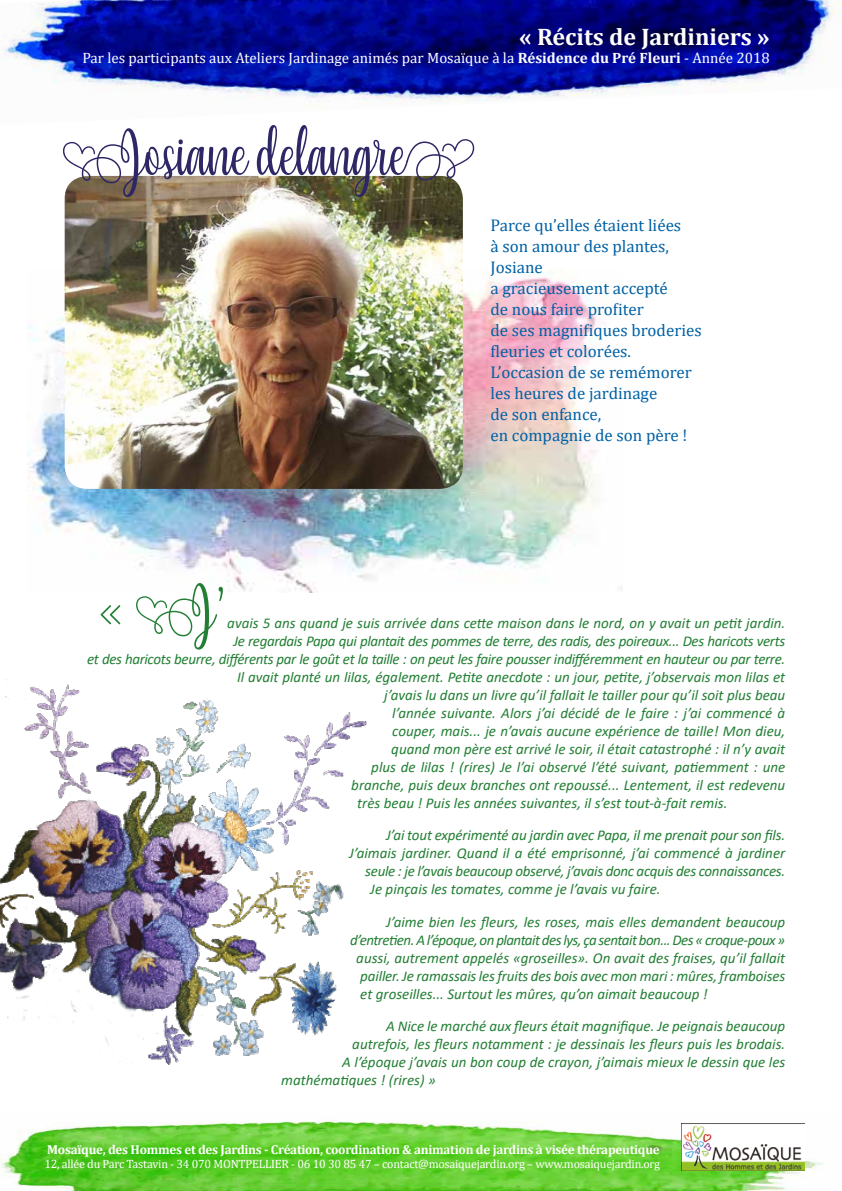
<style>
.page{position:relative;width:842px;height:1191px;background:#fff}
.page>*{position:absolute;margin:0;border:0;box-sizing:border-box;transform-origin:0 0}
.t1{font:62px "Yessy";color:#2d2765}
.t2{font:60px "Yessy";color:#227f34}
.t3{font:700 24px "Cambria";color:#fff}
.t4{font:17px/21px "Cambria";color:#0061a6}
.t5{font:italic 15px "Calibri";color:#227f34}
.t6{font:italic 15px "Calibri";letter-spacing:-.025em;color:#227f34}
.t7{font:15px "Cambria";color:#fff}
.t8{font:italic 15px "Calibri";letter-spacing:-.035em;color:#227f34}
.t9{font:italic 15px "Calibri";letter-spacing:-.02em;color:#227f34}
.t10{font:700 13px "Cambria";letter-spacing:-.02em;color:#fff}
.t11{font:12px "Cambria";letter-spacing:-.02em;color:#fff}
.s1{font-weight:700}
</style>
<div class="page">
<img style="left:27px;top:269px;width:595px;height:323px">
<img style="left:0;top:0;width:840px;height:105px">
<img style="left:65px;top:176px;width:398px;height:313px">
<img style="left:0;top:1121px;width:823px;height:70px">
<img style="left:682px;top:1123px;width:122px;height:47px">
<img style="left:0;top:684px;width:367px;height:380px">
<h3 class="t3" style="left:519px;top:19px;width:252px">« Récits de Jardiniers »</h3>
<p class="t7" style="left:82px;top:49px;width:689px">Par les participants aux Ateliers Jardinage animés par Mosaïque à la <span class="s1">Résidence du Pré Fleuri</span> - Année 2018</p>
<h1 class="t1" style="left:60px;top:113px;width:417px">Josiane delangre}</h1>
<p class="t4" style="left:490px;top:215px;width:213px">Parce qu’elles étaient liées<br>à son amour des plantes,<br>Josiane<br>a gracieusement accepté<br>de nous faire profiter<br>de ses magnifiques broderies fleuries et colorées.<br>L’occasion de se remémorer les heures de jardinage<br>de son enfance,<br>en compagnie de son père !</p>
<h2 class="t2" style="left:98px;top:568px;width:130px">« J’</h2>
<p class="t5" style="left:227px;top:612px;width:559px">avais 5 ans quand je suis arrivée dans cette maison dans le nord, on y avait un petit jardin.</p>
<p class="t6" style="left:233px;top:630px;width:553px">Je regardais Papa qui plantait des pommes de terre, des radis, des poireaux... Des haricots verts</p>
<p class="t6" style="left:87px;top:648px;width:699px">et des haricots beurre, différents par le goût et la taille : on peut les faire pousser indifféremment en hauteur ou par terre.</p>
<p class="t5" style="left:237px;top:666px;width:550px">Il avait planté un lilas, également. Petite anecdote : un jour, petite, j’observais mon lilas et</p>
<p class="t5" style="left:384px;top:684px;width:402px">j’avais lu dans un livre qu’il fallait le tailler pour qu’il soit plus beau</p>
<p class="t5" style="left:392px;top:702px;width:394px">l’année suivante. Alors j’ai décidé de le faire : j’ai commencé à</p>
<p class="t5" style="left:392px;top:720px;width:394px">couper, mais... je n’avais aucune expérience de taille! Mon dieu,</p>
<p class="t5" style="left:391px;top:738px;width:395px">quand mon père est arrivé le soir, il était catastrophé : il n’y avait</p>
<p class="t5" style="left:371px;top:756px;width:416px">plus de lilas ! (rires) Je l’ai observé l’été suivant, patiemment : une</p>
<p class="t5" style="left:351px;top:774px;width:436px">branche, puis deux branches ont repoussé... Lentement, il est redevenu</p>
<p class="t5" style="left:357px;top:792px;width:372px">très beau ! Puis les années suivantes, il s’est tout-à-fait remis.</p>
<p class="t5" style="left:386px;top:825px;width:400px">J’ai tout expérimenté au jardin avec Papa, il me prenait pour son fils.</p>
<p class="t5" style="left:349px;top:843px;width:437px">J’aimais jardiner. Quand il a été emprisonné, j’ai commencé à jardiner</p>
<p class="t9" style="left:365px;top:861px;width:421px">seule : je l’avais beaucoup observé, j’avais donc acquis des connaissances.</p>
<p class="t5" style="left:370px;top:879px;width:292px">Je pinçais les tomates, comme je l’avais vu faire.</p>
<p class="t5" style="left:386px;top:911px;width:400px">J’aime bien les fleurs, les roses, mais elles demandent beaucoup</p>
<p class="t8" style="left:350px;top:929px;width:436px">d’entretien. A l’époque, on plantait des lys, ça sentait bon... Des « croque-poux »</p>
<p class="t5" style="left:356px;top:947px;width:430px">aussi, autrement appelés «groseilles». On avait des fraises, qu’il fallait</p>
<p class="t5" style="left:360px;top:965px;width:426px">pailler. Je ramassais les fruits des bois avec mon mari : mûres, framboises</p>
<p class="t5" style="left:360px;top:983px;width:349px">et groseilles... Surtout les mûres, qu’on aimait beaucoup !</p>
<p class="t5" style="left:386px;top:1015px;width:400px">A Nice le marché aux fleurs était magnifique. Je peignais beaucoup</p>
<p class="t5" style="left:352px;top:1033px;width:434px">autrefois, les fleurs notamment : je dessinais les fleurs puis les brodais.</p>
<p class="t5" style="left:342px;top:1051px;width:445px">A l’époque j’avais un bon coup de crayon, j’aimais mieux le dessin que les</p>
<p class="t5" style="left:281px;top:1069px;width:156px">mathématiques ! (rires) »</p>
<p class="t10" style="left:47px;top:1140px;width:614px">Mosaïque, des Hommes et des Jardins - Création, coordination &amp; animation de jardins à visée thérapeutique</p>
<p class="t11" style="left:44px;top:1157px;width:617px">12, allée du Parc Tastavin - 34 070 MONTPELLIER - 06 10 30 85 47 – contact@mosaiquejardin.org – www.mosaiquejardin.org</p>
</div>
